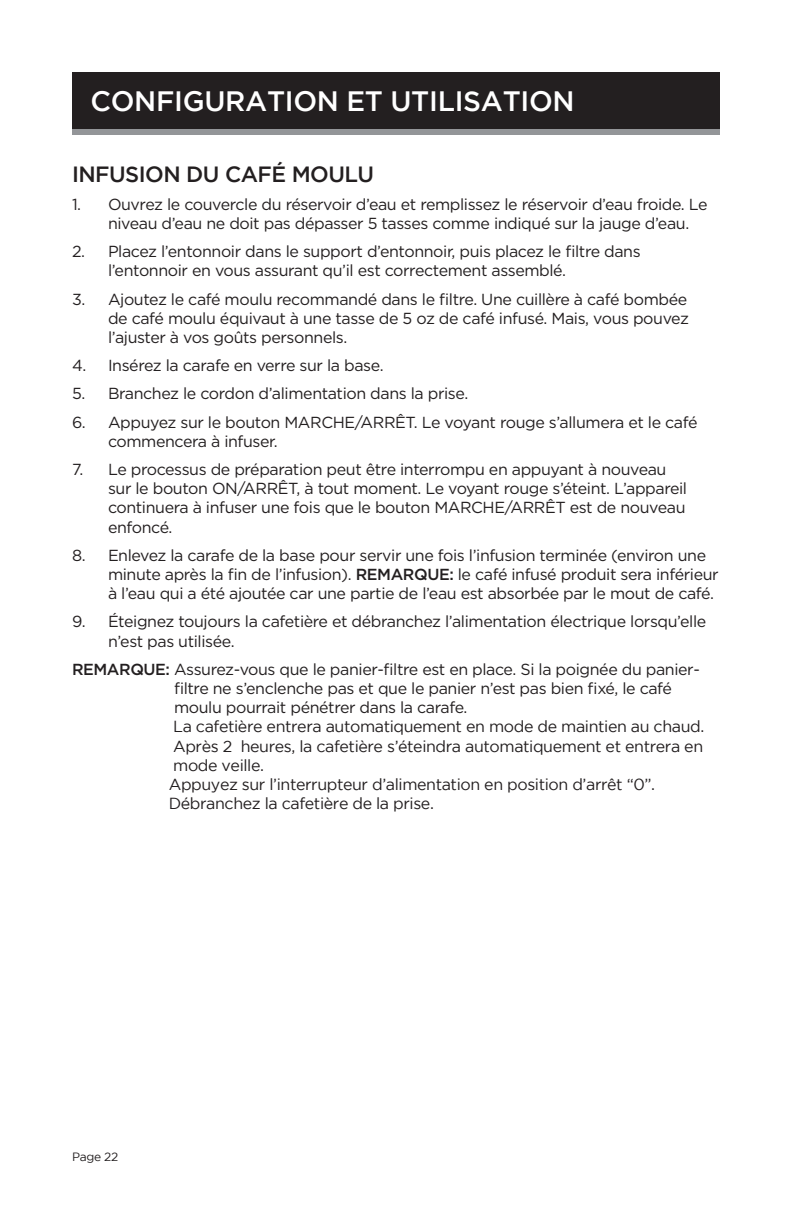
<style>
.page{position:relative;width:792px;height:1224px;background:#fff}
.page>*{position:absolute;margin:0;border:0;box-sizing:border-box;transform-origin:0 0}
.t1{font:500 28px "Gotham";letter-spacing:-.01em;color:#fff}
.body_copy{font:500 22px "Gotham";letter-spacing:-.025em;color:#231f20}
.body_copy-2{font:16px/19.2px "Gotham";letter-spacing:-.025em;color:#231f20}
.body_copy-3{font:16px/19.2px "Gotham";letter-spacing:-.025em;color:#231f20;text-align:justify}
.t2{font:12px "Gotham";letter-spacing:-.025em;color:#231f20}
.s1{font-weight:500}
</style>
<div class="page">
<div style="left:72px;top:78px;width:648px;height:56px;background:#939598"></div>
<div style="left:72px;top:72px;width:648px;height:57px;background:#231f20"></div>
<p class="t1" style="left:90px;top:85px;width:486px">CONFIGURATION ET UTILISATION</p>
<p class="body_copy" style="left:72px;top:161px;width:304px">INFUSION DU CAFÉ MOULU</p>
<p class="body_copy-2" style="left:108px;top:194px;width:601px;text-indent:-36px">1. Ouvrez le couvercle du réservoir d’eau et remplissez le réservoir d’eau froide. Le niveau d’eau ne doit pas dépasser 5 tasses comme indiqué sur la jauge d’eau.</p>
<p class="body_copy-2" style="left:108px;top:242px;width:534px;text-indent:-36px">2. Placez l’entonnoir dans le support d’entonnoir, puis placez le filtre dans l’entonnoir en vous assurant qu’il est correctement assemblé.</p>
<p class="body_copy-2" style="left:108px;top:289px;width:582px;text-align:justify;text-indent:-36px">3. Ajoutez le café moulu recommandé dans le filtre. Une cuillère à café bombée de café moulu équivaut à une tasse de 5 oz de café infusé. Mais, vous pouvez l’ajuster à vos goûts personnels.</p>
<p class="body_copy-2" style="left:72px;top:356px;width:313px">4. Insérez la carafe en verre sur la base.</p>
<p class="body_copy-2" style="left:72px;top:384px;width:398px">5. Branchez le cordon d’alimentation dans la prise.</p>
<p class="body_copy-2" style="left:108px;top:412px;width:591px;text-indent:-36px">6. Appuyez sur le bouton MARCHE/ARRÊT. Le voyant rouge s’allumera et le café commencera à infuser.</p>
<p class="body_copy-2" style="left:108px;top:459px;width:581px;text-indent:-36px">7. Le processus de préparation peut être interrompu en appuyant à nouveau sur le bouton ON/ARRÊT, à tout moment. Le voyant rouge s’éteint. L’appareil continuera à infuser une fois que le bouton MARCHE/ARRÊT est de nouveau enfoncé.</p>
<p class="body_copy-2" style="left:108px;top:545px;width:612px;text-indent:-36px">8. Enlevez la carafe de la base pour servir une fois l’infusion terminée (environ une minute après la fin de l’infusion). <span class="s1">REMARQUE:</span> le café infusé produit sera inférieur à l’eau qui a été ajoutée car une partie de l’eau est absorbée par le mout de café.</p>
<p class="body_copy-2" style="left:108px;top:612px;width:600px;text-indent:-36px">9. Éteignez toujours la cafetière et débranchez l’alimentation électrique lorsqu’elle n’est pas utilisée.</p>
<p class="body_copy-2" style="left:174px;top:659px;width:527px;text-indent:-102px"><span class="s1">REMARQUE:</span> Assurez-vous que le panier-filtre est en place. Si la poignée du panier&shy;filtre ne s’enclenche pas et que le panier n’est pas bien fixé, le café moulu pourrait pénétrer dans la carafe.</p>
<p class="body_copy-3" style="left:173px;top:717px;width:533px">La cafetière entrera automatiquement en mode de maintien au chaud.<br>Après 2 heures, la cafetière s’éteindra automatiquement et entrera en mode veille.</p>
<p class="body_copy-3" style="left:169px;top:775px;width:488px">Appuyez sur l’interrupteur d’alimentation en position d’arrêt “0”.</p>
<p class="body_copy-3" style="left:169px;top:794px;width:267px">Débranchez la cafetière de la prise.</p>
<p class="t2" style="left:72px;top:1150px;width:48px">Page 22</p>
</div>
